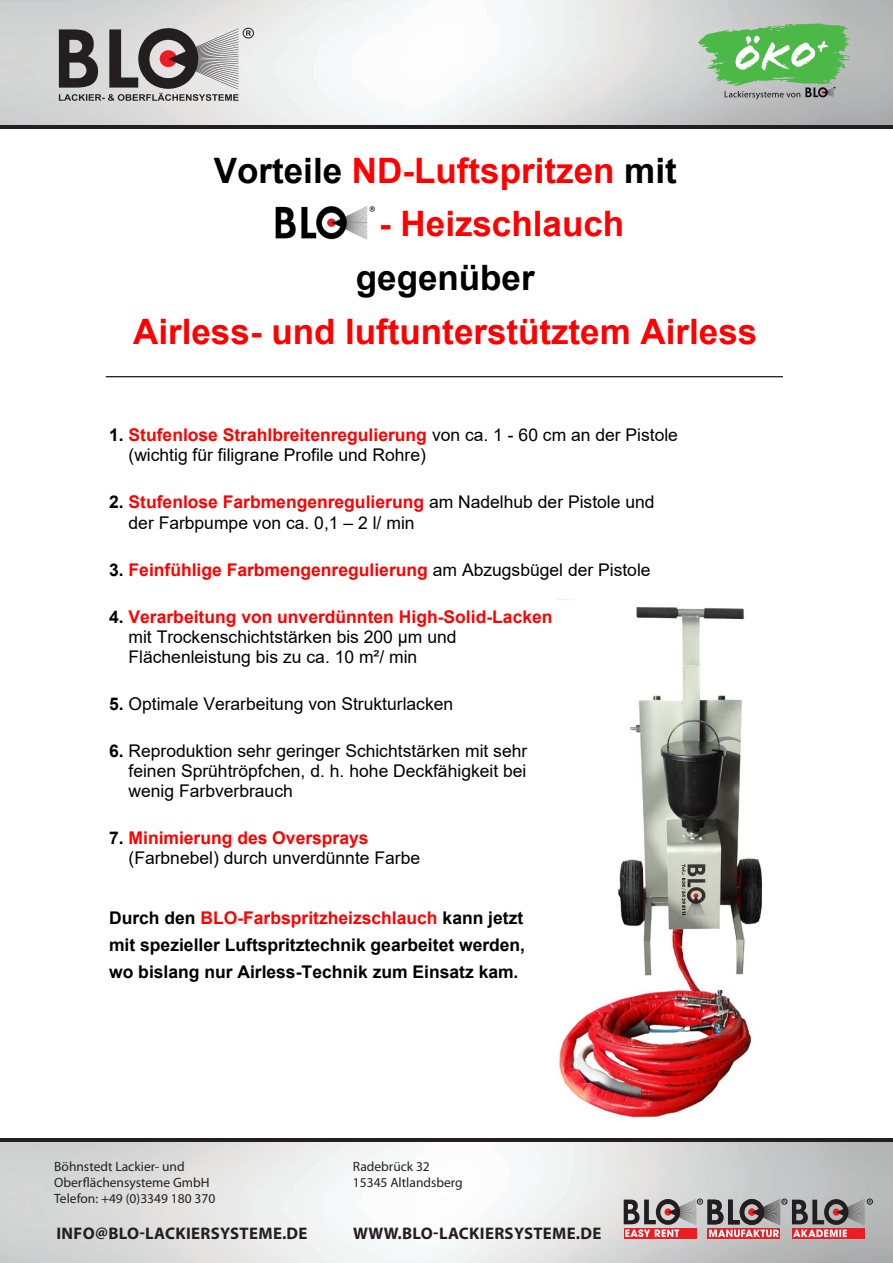
<style>
.page{position:relative;width:893px;height:1263px;background:#fff}
.page>*{position:absolute;margin:0;border:0;box-sizing:border-box;transform-origin:0 0}
.t1{font:700 34.95px/53.7px "Arial";color:#f00;text-align:center}
.t2{font:17.55px/20.1px "Arial";color:#000}
.t3{font:700 17.55px/26.8px "Arial";color:#000;text-align:justify}
.t4{font:700 17.55px "Arial";color:#f00}
.t5{font:700 16.8px "Myriad Pro";letter-spacing:.02em;color:#231f20}
.t6{font:13.5px "Myriad Pro";color:#231f20}
.t7{font:11.7px "Arial";color:#000}
.s1{color:#000}
.s2{font-weight:700}
.s3{font-weight:700;color:#f00}
.s4{font-weight:400;color:#000}
.s5{color:#f00}
</style>
<div class="page">
<hr style="left:106px;top:376px;width:676px;height:1px;background:#000">
<img style="left:557px;top:599px;width:206px;height:519px">
<img style="left:275px;top:205px;width:100px;height:35px">
<img style="left:0;top:0;width:893px;height:125px">
<svg style="left:59px;top:28px;width:180px;height:73px;background:#918c8c"></svg>
<div style="left:243px;top:28px;width:11px;height:10px;border:1px solid #231f20;border-radius:50%"></div>
<svg style="left:246px;top:30px;width:5px;height:6px"></svg>
<hr style="left:0;top:125px;width:893px;height:4px;background:#231f20">
<svg style="left:698px;top:23px;width:152px;height:76px;background:#84be83"></svg>
<img style="left:0;top:1142px;width:893px;height:121px">
<div style="left:792px;top:1228px;width:73px;height:11px;background:#ee1d23"></div>
<div style="left:707px;top:1228px;width:73px;height:11px;background:#ee1d23"></div>
<div style="left:624px;top:1228px;width:72px;height:11px;background:#ee1d23"></div>
<svg style="left:624px;top:1199px;width:248px;height:38px;background:#a18384"></svg>
<hr style="left:0;top:1138px;width:893px;height:4px;background:#231f20">
<p class="t1" style="left:133px;top:144px;width:626px"><span class="s1">Vorteile</span> ND-Luftspritzen <span class="s1">mit<br></span>BLO - Heizschlauch<br><span class="s1">gegenüber<br></span>Airless- und luftunterstütztem Airless</p>
<p class="t2" style="left:129px;top:425px;width:551px;text-indent:-19px"><span class="s2">1.</span> <span class="s3">Stufenlose Strahlbreitenregulierung</span> von ca. 1 - 60 cm an der Pistole (wichtig für filigrane Profile und Rohre)</p>
<p class="t2" style="left:129px;top:492px;width:527px;text-indent:-20px"><span class="s2">2.</span> <span class="s3">Stufenlose Farbmengenregulierung</span> am Nadelhub der Pistole und der Farbpumpe von ca. 0,1 – 2 l/ min</p>
<p class="t4" style="left:109px;top:557px;width:543px"><span class="s1">3.</span> Feinfühlige Farbmengenregulierung <span class="s4">am Abzugsbügel der Pistole</span></p>
<p class="t2" style="left:129px;top:606px;width:425px;text-indent:-19px"><span class="s2">4.</span> <span class="s3">Verarbeitung von unverdünnten High-Solid-Lacken </span>mit Trockenschichtstärken bis 200 µm und<br>Flächenleistung bis zu ca. 10 m²/ min</p>
<p class="t2" style="left:109px;top:693px;width:346px"><span class="s2">5.</span> Optimale Verarbeitung von Strukturlacken</p>
<p class="t2" style="left:129px;top:740px;width:400px;text-align:justify;text-indent:-19px"><span class="s2">6.</span> Reproduktion sehr geringer Schichtstärken mit sehr feinen Sprühtröpfchen, d. h. hohe Deckfähigkeit bei wenig Farbverbrauch</p>
<p class="t2" style="left:129px;top:828px;width:293px;text-indent:-19px"><span class="s2">7.</span> <span class="s3">Minimierung des Oversprays </span>(Farbnebel) durch unverdünnte Farbe</p>
<p class="t3" style="left:109px;top:905px;width:418px">Durch den <span class="s5">BLO-Farbspritzheizschlauch</span> kann jetzt mit spezieller Luftspritztechnik gearbeitet werden, wo bislang nur Airless-Technik zum Einsatz kam.</p>
<p class="t6" style="left:54px;top:1158px;width:132px">Böhnstedt Lackier- und</p>
<p class="t6" style="left:54px;top:1174px;width:157px">Oberflächensysteme GmbH</p>
<p class="t6" style="left:54px;top:1190px;width:163px">Telefon: +49 (0)3349 180 370</p>
<p class="t7" style="left:97px;top:1193px;width:142px">Tel.: +49 (0)33439 180 370</p>
<p class="t6" style="left:353px;top:1158px;width:78px">Radebrück 32</p>
<p class="t6" style="left:353px;top:1174px;width:111px">15345 Altlandsberg</p>
<p class="t7" style="left:415px;top:1179px;width:74px">Radebrück 32</p>
<p class="t5" style="left:57px;top:1222px;width:253px">INFO@BLO-LACKIERSYSTEME.DE</p>
<p class="t5" style="left:353px;top:1222px;width:250px">WWW.BLO-LACKIERSYSTEME.DE</p>
</div>
